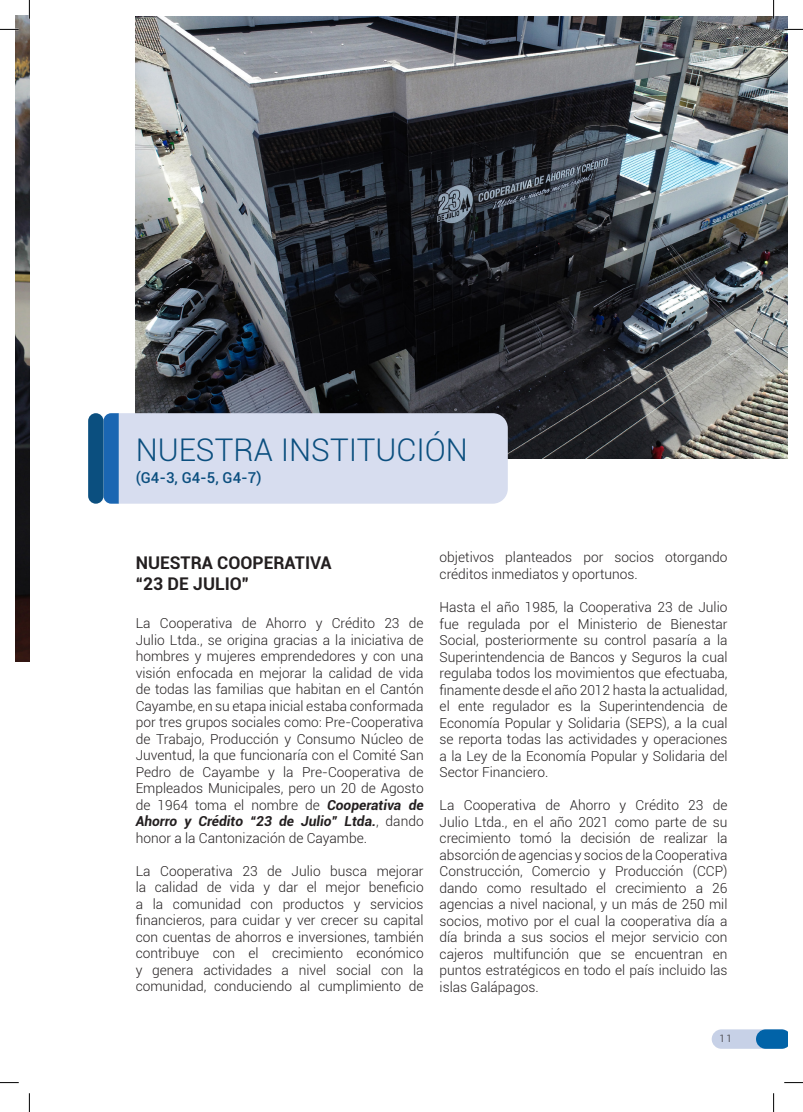
<style>
.page{position:relative;width:803px;height:1112px;background:#fff}
.page>*{position:absolute;margin:0;border:0;box-sizing:border-box;transform-origin:0 0}
.t1{font:300 31.25px "Roboto";color:#0b4f7f}
.t2{font:700 17.5px/21.2px "Roboto";color:#231f20}
.t3{font:500 15px "Roboto";color:#0b4f7f}
.t4{font:300 13.75px/16.5px "Roboto";color:#231f20;text-align:justify}
.t5{font:300 10px "Roboto";color:#231f20}
.s1{font-weight:700;font-style:italic}
</style>
<div class="page">
<svg style="left:712px;top:1029px;width:76px;height:19px"></svg>
<img style="left:136px;top:16px;width:652px;height:442px">
<img style="left:15px;top:15px;width:14px;height:646px">
<div style="left:88px;top:413px;width:15px;height:90px;background:#0b4f7f;border-radius:8px"></div>
<div style="left:103px;top:413px;width:405px;height:90px;background:#d7ddef"></div>
<svg style="left:0;top:29px;width:19px;height:1px"></svg>
<svg style="left:784px;top:29px;width:19px;height:1px"></svg>
<svg style="left:0;top:1082px;width:19px;height:1px"></svg>
<svg style="left:784px;top:1082px;width:19px;height:1px"></svg>
<svg style="left:29px;top:0;width:1px;height:19px"></svg>
<svg style="left:29px;top:1093px;width:1px;height:18px"></svg>
<svg style="left:773px;top:0;width:1px;height:19px"></svg>
<svg style="left:773px;top:1093px;width:1px;height:18px"></svg>
<h1 class="t1" style="left:136px;top:428px;width:334px">NUESTRA INSTITUCIÓN</h1>
<p class="t3" style="left:136px;top:467px;width:127px">(G4-3, G4-5, G4-7)</p>
<p class="t2" style="left:136px;top:551px;width:198px">NUESTRA COOPERATIVA “23 DE JULIO”</p>
<p class="t4" style="left:136px;top:614px;width:289px">La Cooperativa de Ahorro y Crédito 23 de Julio Ltda., se origina gracias a la iniciativa de hombres y mujeres emprendedores y con una visión enfocada en mejorar la calidad de vida de todas las familias que habitan en el Cantón Cayambe, en su etapa inicial estaba conformada por tres grupos sociales como: Pre-Cooperativa de Trabajo, Producción y Consumo Núcleo de Juventud, la que funcionaría con el Comité San Pedro de Cayambe y la Pre-Cooperativa de Empleados Municipales, pero un 20 de Agosto de 1964 toma el nombre de <span class="s1">Cooperativa de Ahorro y Crédito “23 de Julio” Ltda.</span>, dando honor a la Cantonización de Cayambe.</p>
<p class="t4" style="left:136px;top:862px;width:289px">La Cooperativa 23 de Julio busca mejorar la calidad de vida y dar el mejor beneficio a la comunidad con productos y servicios financieros, para cuidar y ver crecer su capital con cuentas de ahorros e inversiones, también contribuye con el crecimiento económico y genera actividades a nivel social con la comunidad, conduciendo al cumplimiento de</p>
<p class="t4" style="left:440px;top:548px;width:289px">objetivos planteados por socios otorgando créditos inmediatos y oportunos.</p>
<p class="t4" style="left:440px;top:598px;width:289px">Hasta el año 1985, la Cooperativa 23 de Julio fue regulada por el Ministerio de Bienestar Social, posteriormente su control pasaría a la Superintendencia de Bancos y Seguros la cual regulaba todos los movimientos que efectuaba, finamente desde el año 2012 hasta la actualidad, el ente regulador es la Superintendencia de Economía Popular y Solidaria (SEPS), a la cual se reporta todas las actividades y operaciones a la Ley de la Economía Popular y Solidaria del Sector Financiero.</p>
<p class="t4" style="left:440px;top:796px;width:289px">La Cooperativa de Ahorro y Crédito 23 de Julio Ltda., en el año 2021 como parte de su crecimiento tomó la decisión de realizar la absorción de agencias y socios de la Cooperativa Construcción, Comercio y Producción (CCP) dando como resultado el crecimiento a 26 agencias a nivel nacional, y un más de 250 mil socios, motivo por el cual la cooperativa día a día brinda a sus socios el mejor servicio con cajeros multifunción que se encuentran en puntos estratégicos en todo el país incluido las islas Galápagos.</p>
<p class="t5" style="left:719px;top:1031px;width:14px">11</p>
</div>
